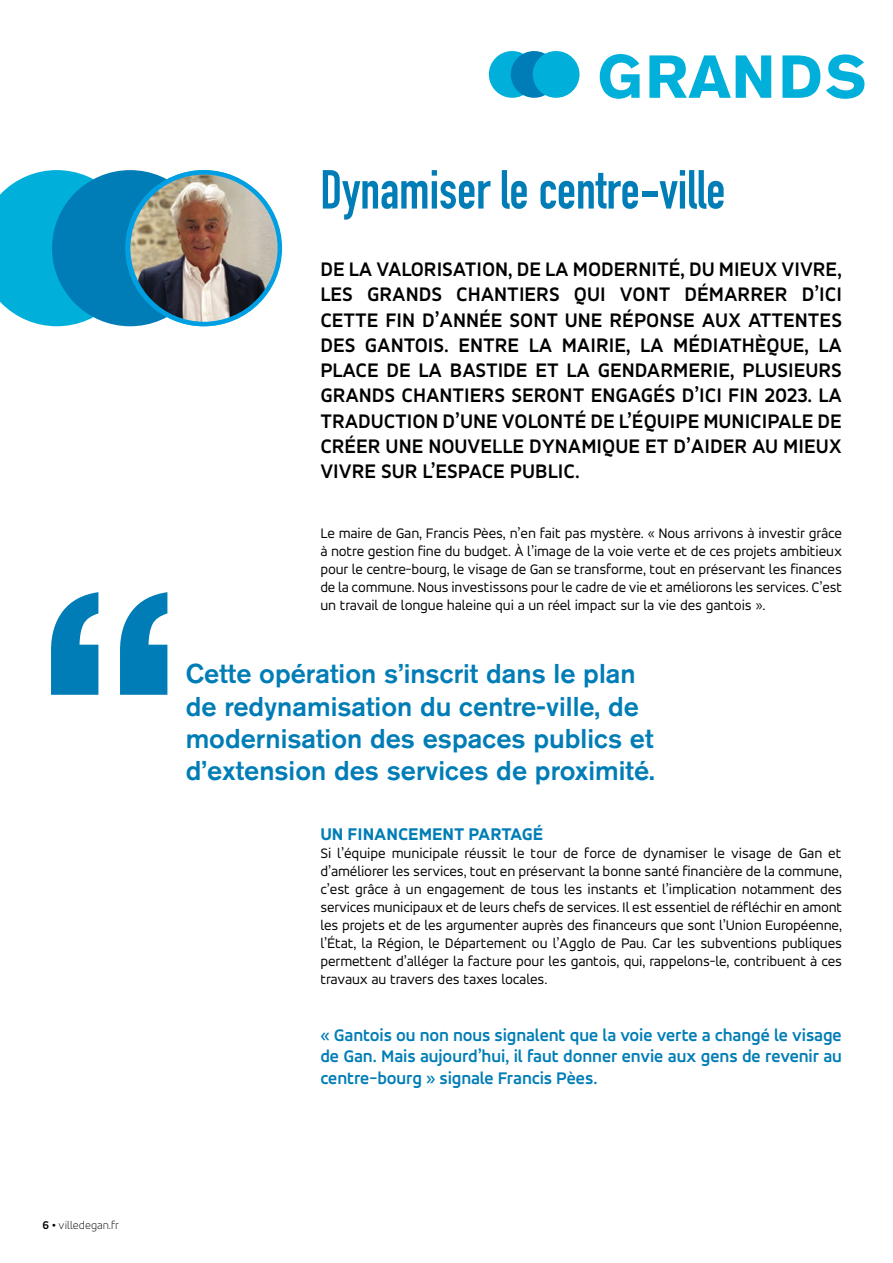
<style>
.page{position:relative;width:893px;height:1263px;background:#fff}
.page>*{position:absolute;margin:0;border:0;box-sizing:border-box;transform-origin:0 0}
.t1{font:700 60px "Akzidenz Grotesk Pro";letter-spacing:.05em;color:#00b0db}
.t2{font:700 54px "DIN Condensed";color:#007db6;scale:.95 1}
.t3{font:500 27px/32.4px "Akzidenz Grotesk Pro";color:#007db6}
.t4{font:700 21px/25.2px "Accord Alternate";color:#000;text-align:justify}
.t5{font:700 18px/21.6px "Accord Alternate";letter-spacing:-.01em;color:#007db6;text-align:justify}
.t6{font:800 18px "Accord Alternate";color:#007db6}
.t7{font:15px/18px "Accord Alternate";letter-spacing:-.01em;color:#000;text-align:justify}
.t8{font:200 12px "Accord Alternate";color:#000}
.s1{font-weight:700}
</style>
<div class="page">
<svg style="left:0;top:170px;width:121px;height:156px;background:#1eb9df"></svg>
<div style="left:52px;top:170px;width:156px;height:156px;background:#007db6;border-radius:50%"></div>
<svg style="left:125px;top:170px;width:157px;height:156px"></svg>
<img style="left:128px;top:172px;width:152px;height:152px;border-radius:76px">
<div style="left:126px;top:170px;width:156px;height:156px;border:4px solid #009fe3;border-radius:50%"></div>
<div style="left:489px;top:51px;width:47px;height:47px;background:#00b0db;border-radius:50%"></div>
<div style="left:511px;top:51px;width:47px;height:47px;background:#007db6;border-radius:50%"></div>
<div style="left:533px;top:51px;width:46px;height:47px;background:#00b0db;border-radius:50%"></div>
<svg style="left:51px;top:592px;width:116px;height:103px"></svg>
<p class="t8" style="left:43px;top:1218px;width:78px"><span class="s1">6 •</span> villedegan.fr</p>
<h1 class="t1" style="left:597px;top:38px;width:271px">GRANDS</h1>
<h2 class="t2" style="left:320px;top:153px;width:428px">Dynamiser le centre-ville</h2>
<p class="t4" style="left:320px;top:256px;width:523px">DE LA VALORISATION, DE LA MODERNITÉ, DU MIEUX VIVRE, LES GRANDS CHANTIERS QUI VONT DÉMARRER D’ICI CETTE FIN D’ANNÉE SONT UNE RÉPONSE AUX ATTENTES DES GANTOIS. ENTRE LA MAIRIE, LA MÉDIATHÈQUE, LA PLACE DE LA BASTIDE ET LA GENDARMERIE, PLUSIEURS GRANDS CHANTIERS SERONT ENGAGÉS D’ICI FIN 2023. LA TRADUCTION D’UNE VOLONTÉ DE L’ÉQUIPE MUNICIPALE DE CRÉER UNE NOUVELLE DYNAMIQUE ET D’AIDER AU MIEUX VIVRE SUR L’ESPACE PUBLIC.</p>
<p class="t7" style="left:320px;top:524px;width:523px">Le maire de Gan, Francis Pèes, n’en fait pas mystère. « Nous arrivons à investir grâce à notre gestion fine du budget. À l’image de la voie verte et de ces projets ambitieux pour le centre-bourg, le visage de Gan se transforme, tout en préservant les finances de la commune. Nous investissons pour le cadre de vie et améliorons les services. C’est un travail de longue haleine qui a un réel impact sur la vie des gantois ».</p>
<h3 class="t3" style="left:186px;top:657px;width:471px">Cette opération s’inscrit dans le plan de redynamisation du centre-ville, de modernisation des espaces publics et d’extension des services de proximité.</h3>
<p class="t6" style="left:320px;top:823px;width:225px">UN FINANCEMENT PARTAGÉ</p>
<p class="t7" style="left:320px;top:844px;width:523px">Si l’équipe municipale réussit le tour de force de dynamiser le visage de Gan et d’améliorer les services, tout en préservant la bonne santé financière de la commune, c’est grâce à un engagement de tous les instants et l’implication notamment des services municipaux et de leurs chefs de services. Il est essentiel de réfléchir en amont les projets et de les argumenter auprès des financeurs que sont l’Union Européenne, l’État, la Région, le Département ou l’Agglo de Pau. Car les subventions publiques permettent d’alléger la facture pour les gantois, qui, rappelons-le, contribuent à ces travaux au travers des taxes locales.</p>
<p class="t5" style="left:320px;top:1023px;width:523px">« Gantois ou non nous signalent que la voie verte a changé le visage de Gan. Mais aujourd’hui, il faut donner envie aux gens de revenir au centre-bourg » signale Francis Pèes.</p>
</div>
